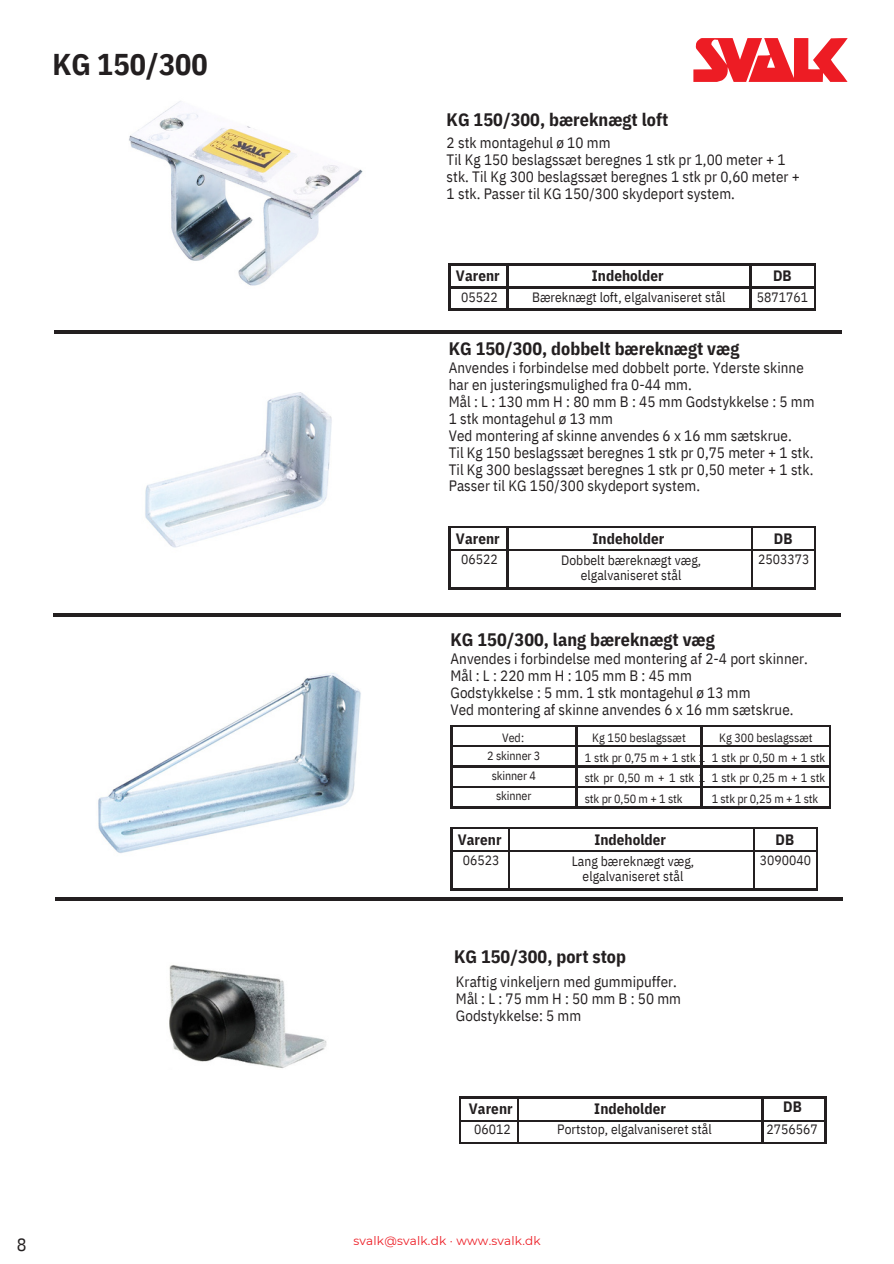
<style>
.page{position:relative;width:894px;height:1264px;background:#fff}
.page>*{position:absolute;margin:0;border:0;box-sizing:border-box;transform-origin:0 0}
.t1{font:700 30px "IBM Plex Sans Cond";letter-spacing:.005em;color:#231f20}
.t2{font:700 18px "IBM Plex Sans Cond";letter-spacing:.005em;color:#231f20}
.t3{font:18px "IBM Plex Sans Cond";color:#231f20}
.t4{font:15px/17px "IBM Plex Sans Cond";letter-spacing:.005em;color:#231f20}
.t5{font:700 15px "IBM Plex Sans Cond";letter-spacing:.005em;color:#231f20}
.t6{font:13.5px/15.8px "IBM Plex Sans Cond";letter-spacing:.005em;color:#231f20;text-align:center}
.t7{font:12px/20.2px "IBM Plex Sans Cond";letter-spacing:-.01em;color:#231f20;text-align:justify}
.t8{font:12px "Montserrat";letter-spacing:.015em;color:#ed1c24}
</style>
<div class="page">
<hr style="left:448px;top:263px;width:59px;height:2px;background:#231f20">
<hr style="left:448px;top:265px;width:2px;height:22px;background:#231f20">
<hr style="left:507px;top:263px;width:243px;height:2px;background:#231f20">
<hr style="left:506px;top:265px;width:2px;height:22px;background:#231f20">
<hr style="left:750px;top:263px;width:65px;height:2px;background:#231f20">
<hr style="left:749px;top:265px;width:2px;height:22px;background:#231f20">
<hr style="left:448px;top:287px;width:59px;height:1px;background:#231f20">
<hr style="left:448px;top:288px;width:2px;height:21px;background:#231f20">
<hr style="left:507px;top:287px;width:243px;height:1px;background:#231f20">
<hr style="left:506px;top:288px;width:2px;height:21px;background:#231f20">
<hr style="left:750px;top:287px;width:65px;height:1px;background:#231f20">
<hr style="left:749px;top:288px;width:2px;height:21px;background:#231f20">
<svg style="left:814px;top:265px;width:1px;height:44px"></svg>
<hr style="left:448px;top:309px;width:59px;height:1px;background:#231f20">
<hr style="left:507px;top:309px;width:243px;height:1px;background:#231f20">
<hr style="left:750px;top:309px;width:65px;height:1px;background:#231f20">
<img style="left:129px;top:101px;width:234px;height:185px">
<hr style="left:448px;top:526px;width:59px;height:1px;background:#231f20">
<hr style="left:448px;top:527px;width:2px;height:22px;background:#231f20">
<hr style="left:507px;top:526px;width:244px;height:1px;background:#231f20">
<hr style="left:506px;top:527px;width:2px;height:22px;background:#231f20">
<hr style="left:751px;top:526px;width:64px;height:1px;background:#231f20">
<svg style="left:751px;top:527px;width:1px;height:22px"></svg>
<svg style="left:814px;top:527px;width:1px;height:22px"></svg>
<hr style="left:448px;top:549px;width:59px;height:2px;background:#231f20">
<hr style="left:448px;top:551px;width:2px;height:36px;background:#231f20">
<hr style="left:507px;top:549px;width:244px;height:2px;background:#231f20">
<hr style="left:506px;top:551px;width:2px;height:36px;background:#231f20">
<hr style="left:751px;top:549px;width:64px;height:2px;background:#231f20">
<hr style="left:751px;top:551px;width:1px;height:36px;background:#231f20">
<hr style="left:814px;top:551px;width:1px;height:36px;background:#231f20">
<hr style="left:448px;top:587px;width:59px;height:2px;background:#231f20">
<hr style="left:507px;top:587px;width:244px;height:2px;background:#231f20">
<hr style="left:751px;top:587px;width:64px;height:2px;background:#231f20">
<hr style="left:450px;top:827px;width:59px;height:1px;background:#231f20">
<hr style="left:450px;top:828px;width:2px;height:22px;background:#231f20">
<hr style="left:509px;top:827px;width:244px;height:1px;background:#231f20">
<hr style="left:508px;top:828px;width:2px;height:22px;background:#231f20">
<hr style="left:753px;top:827px;width:64px;height:1px;background:#231f20">
<svg style="left:753px;top:828px;width:1px;height:22px"></svg>
<hr style="left:815px;top:828px;width:2px;height:22px;background:#231f20">
<hr style="left:450px;top:850px;width:59px;height:1px;background:#231f20">
<hr style="left:450px;top:851px;width:2px;height:37px;background:#231f20">
<hr style="left:509px;top:850px;width:244px;height:1px;background:#231f20">
<hr style="left:508px;top:851px;width:2px;height:37px;background:#231f20">
<hr style="left:753px;top:850px;width:64px;height:1px;background:#231f20">
<hr style="left:753px;top:851px;width:1px;height:37px;background:#231f20">
<hr style="left:815px;top:851px;width:2px;height:37px;background:#231f20">
<hr style="left:450px;top:888px;width:59px;height:2px;background:#231f20">
<hr style="left:509px;top:888px;width:244px;height:2px;background:#231f20">
<hr style="left:753px;top:888px;width:64px;height:2px;background:#231f20">
<hr style="left:450px;top:725px;width:126px;height:1px;background:#231f20">
<hr style="left:576px;top:725px;width:125px;height:1px;background:#231f20">
<hr style="left:701px;top:725px;width:129px;height:1px;background:#231f20">
<hr style="left:450px;top:745px;width:126px;height:2px;background:#231f20">
<hr style="left:576px;top:745px;width:125px;height:2px;background:#231f20">
<hr style="left:701px;top:745px;width:129px;height:2px;background:#231f20">
<hr style="left:450px;top:765px;width:126px;height:2px;background:#231f20">
<hr style="left:576px;top:765px;width:125px;height:2px;background:#231f20">
<hr style="left:701px;top:765px;width:129px;height:2px;background:#231f20">
<hr style="left:450px;top:786px;width:126px;height:1px;background:#231f20">
<svg style="left:450px;top:726px;width:2px;height:80px"></svg>
<hr style="left:576px;top:786px;width:125px;height:1px;background:#231f20">
<svg style="left:575px;top:726px;width:2px;height:80px"></svg>
<hr style="left:701px;top:786px;width:129px;height:1px;background:#231f20">
<svg style="left:700px;top:726px;width:2px;height:80px"></svg>
<svg style="left:829px;top:726px;width:1px;height:80px"></svg>
<hr style="left:450px;top:806px;width:126px;height:2px;background:#231f20">
<hr style="left:576px;top:806px;width:125px;height:2px;background:#231f20">
<hr style="left:701px;top:806px;width:129px;height:2px;background:#231f20">
<img style="left:98px;top:673px;width:263px;height:180px">
<img style="left:145px;top:392px;width:187px;height:156px">
<hr style="left:53px;top:613px;width:787px;height:3px;background:#231f20">
<hr style="left:54px;top:330px;width:787px;height:3px;background:#231f20">
<hr style="left:55px;top:897px;width:787px;height:3px;background:#231f20">
<img style="left:169px;top:965px;width:158px;height:103px">
<hr style="left:459px;top:1096px;width:58px;height:2px;background:#231f20">
<hr style="left:517px;top:1096px;width:245px;height:2px;background:#231f20">
<hr style="left:762px;top:1096px;width:64px;height:2px;background:#231f20">
<hr style="left:761px;top:1098px;width:2px;height:22px;background:#231f20">
<hr style="left:824px;top:1098px;width:2px;height:22px;background:#231f20">
<hr style="left:459px;top:1120px;width:58px;height:1px;background:#231f20">
<svg style="left:459px;top:1098px;width:1px;height:44px"></svg>
<hr style="left:517px;top:1120px;width:245px;height:1px;background:#231f20">
<svg style="left:517px;top:1098px;width:1px;height:44px"></svg>
<hr style="left:762px;top:1120px;width:64px;height:1px;background:#231f20">
<hr style="left:761px;top:1121px;width:2px;height:21px;background:#231f20">
<hr style="left:824px;top:1121px;width:2px;height:21px;background:#231f20">
<hr style="left:459px;top:1142px;width:58px;height:1px;background:#231f20">
<hr style="left:517px;top:1142px;width:245px;height:1px;background:#231f20">
<hr style="left:762px;top:1142px;width:64px;height:1px;background:#231f20">
<svg style="left:693px;top:38px;width:154px;height:44px"></svg>
<p class="t1" style="left:52px;top:45px;width:157px">KG 150/300</p>
<p class="t3" style="left:17px;top:1232px;width:11px">8</p>
<p class="t2" style="left:446px;top:107px;width:223px">KG 150/300, bæreknægt loft</p>
<p class="t4" style="left:446px;top:134px;width:165px">2 stk montagehul ø 10 mm</p>
<p class="t4" style="left:446px;top:151px;width:354px">Til Kg 150 beslagssæt beregnes 1 stk pr 1,00 meter + 1 stk. Til Kg 300 beslagssæt beregnes 1 stk pr 0,60 meter +<br>1 stk. Passer til KG 150/300 skydeport system.</p>
<p class="t5" style="left:456px;top:266px;width:45px">Varenr</p>
<p class="t6" style="left:461px;top:289px;width:38px">05522</p>
<p class="t5" style="left:591px;top:266px;width:73px">Indeholder</p>
<p class="t5" style="left:772px;top:266px;width:20px">DB</p>
<p class="t6" style="left:532px;top:289px;width:195px">Bæreknægt loft, elgalvaniseret stål</p>
<p class="t6" style="left:756px;top:289px;width:53px">5871761</p>
<p class="t2" style="left:448px;top:336px;width:292px">KG 150/300, dobbelt bæreknægt væg</p>
<p class="t4" style="left:448px;top:359px;width:356px">Anvendes i forbindelse med dobbelt porte. Yderste skinne har en justeringsmulighed fra 0-44 mm.</p>
<p class="t4" style="left:448px;top:393px;width:367px">Mål : L : 130 mm H : 80 mm B : 45 mm Godstykkelse : 5 mm<br>1 stk montagehul ø 13 mm</p>
<p class="t4" style="left:448px;top:426px;width:344px">Ved montering af skinne anvendes 6 x 16 mm sætskrue.</p>
<p class="t4" style="left:448px;top:443px;width:366px;text-align:justify">Til Kg 150 beslagssæt beregnes 1 stk pr 0,75 meter + 1 stk.<br>Til Kg 300 beslagssæt beregnes 1 stk pr 0,50 meter + 1 stk.<br>Passer til KG 150/300 skydeport system.</p>
<p class="t5" style="left:456px;top:528px;width:45px">Varenr</p>
<p class="t5" style="left:592px;top:528px;width:73px">Indeholder</p>
<p class="t5" style="left:773px;top:528px;width:20px">DB</p>
<p class="t6" style="left:461px;top:551px;width:38px">06522</p>
<p class="t6" style="left:561px;top:551px;width:141px">Dobbelt bæreknægt væg, elgalvaniseret stål</p>
<p class="t6" style="left:757px;top:551px;width:53px">2503373</p>
<p class="t2" style="left:450px;top:627px;width:266px">KG 150/300, lang bæreknægt væg</p>
<p class="t4" style="left:450px;top:650px;width:359px">Anvendes i forbindelse med montering af 2-4 port skinner.<br>Mål:L:220mmH:105mmB:45mm</p>
<p class="t4" style="left:450px;top:684px;width:301px">Godstykkelse : 5 mm. 1 stk montagehul ø 13 mm</p>
<p class="t4" style="left:450px;top:701px;width:344px">Ved montering af skinne anvendes 6 x 16 mm sætskrue.</p>
<p class="t7" style="left:502px;top:727px;width:24px">Ved:</p>
<p class="t7" style="left:592px;top:727px;width:95px">Kg 150 beslagssæt</p>
<p class="t7" style="left:718px;top:727px;width:95px">Kg 300 beslagssæt</p>
<p class="t7" style="left:487px;top:745px;width:54px;text-align:center">2 skinner 3 skinner 4 skinner</p>
<p class="t7" style="left:584px;top:747px;width:122px">1 stk pr 0,75 m + 1 stk 1 stk pr 0,50 m + 1 stk 1 stk pr 0,50 m + 1 stk</p>
<p class="t7" style="left:711px;top:747px;width:115px">1 stk pr 0,50 m + 1 stk 1 stk pr 0,25 m + 1 stk 1 stk pr 0,25 m + 1 stk</p>
<p class="t5" style="left:457px;top:829px;width:45px">Varenr</p>
<p class="t5" style="left:594px;top:829px;width:73px">Indeholder</p>
<p class="t5" style="left:775px;top:829px;width:20px">DB</p>
<p class="t6" style="left:463px;top:852px;width:38px">06523</p>
<p class="t6" style="left:571px;top:852px;width:124px">Lang bæreknægt væg, elgalvaniseret stål</p>
<p class="t6" style="left:759px;top:852px;width:53px">3090040</p>
<p class="t2" style="left:454px;top:944px;width:173px">KG 150/300, port stop</p>
<p class="t4" style="left:456px;top:973px;width:226px">Kraftig vinkeljern med gummipuffer.<br>Mål:L:75mmH:50mmB:50mm<br>Godstykkelse: 5 mm</p>
<p class="t5" style="left:469px;top:1098px;width:45px">Varenr</p>
<p class="t6" style="left:474px;top:1121px;width:38px">06012</p>
<p class="t5" style="left:594px;top:1098px;width:73px">Indeholder</p>
<p class="t6" style="left:557px;top:1121px;width:156px">Portstop, elgalvaniseret stål</p>
<p class="t5" style="left:783px;top:1096px;width:20px">DB</p>
<p class="t6" style="left:766px;top:1121px;width:53px">2756567</p>
<p class="t8" style="left:353px;top:1233px;width:189px">svalk@svalk.dk · www.svalk.dk</p>
</div>
